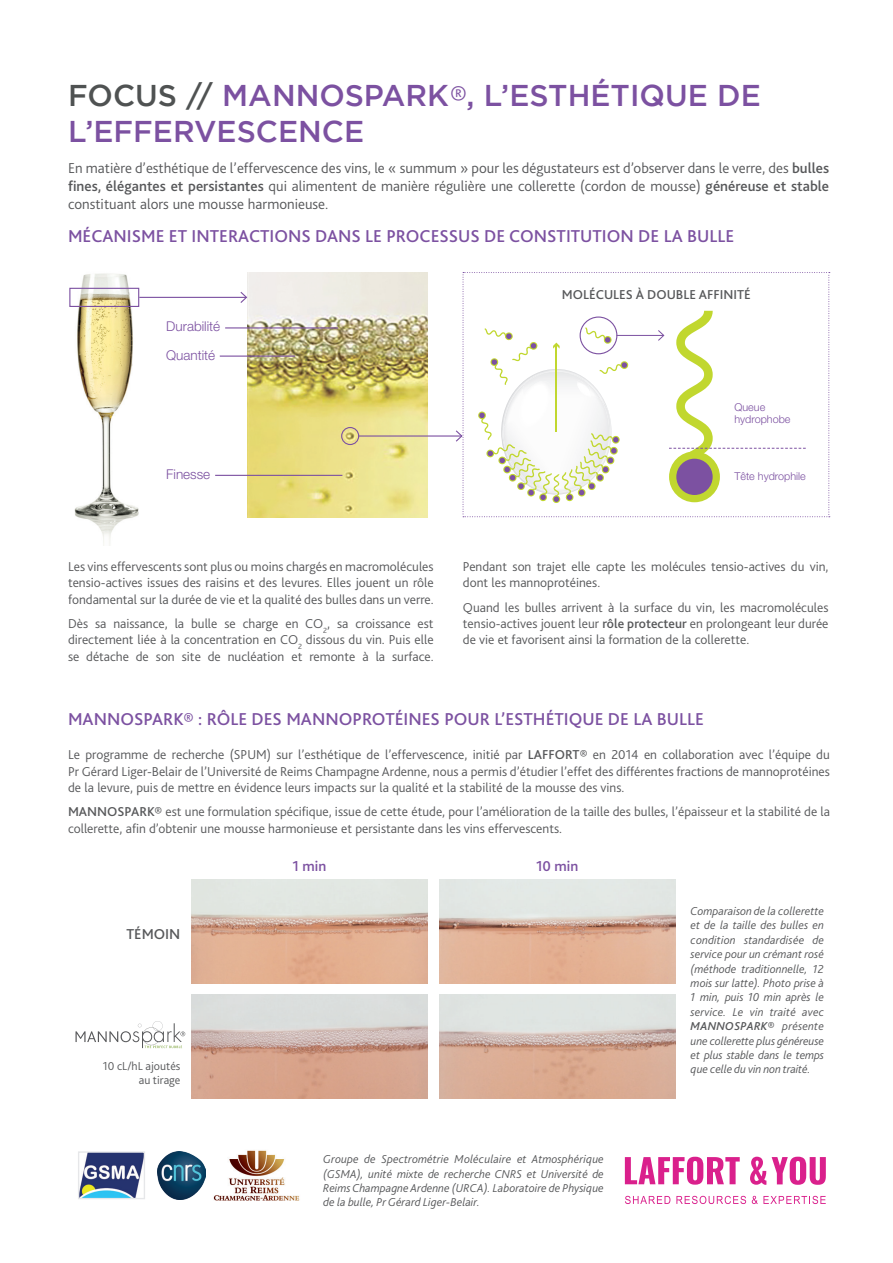
<style>
.page{position:relative;width:893px;height:1263px;background:#fff}
.page>*{position:absolute;margin:0;border:0;box-sizing:border-box;transform-origin:0 0}
.t1{font:500 30px/36px "Gotham";color:#7c51a1}
.t2{font:500 18px "Bliss 2";color:#7c51a1}
.t3{font:300 15px/18px "Bliss 2";color:#57585a;text-align:justify}
.t4{font:500 15px "Bliss 2";color:#7c51a1}
.Texte{font:500 15px "Bliss 2";color:#57585a}
.t5{font:300 13.5px/16.2px "Bliss 2";color:#57585a;text-align:justify}
.t6{font:300 13.5px "Helvetica Neue";color:#7c51a1}
.t7{font:500 13.5px "Bliss 2";color:#57585a}
.t8{font:italic 300 12px/14.4px "Bliss 2";color:#57585a;text-align:justify}
.Texte-2{font:300 12px "Bliss 2";color:#57585a}
.t9{font:300 10.8px "Helvetica Neue";color:#7c51a1}
.s1{color:#4f5252}
.s2{font-family:"Bliss 2";font-weight:300;font-style:italic}
.s3{font-weight:500}
</style>
<div class="page">
<svg style="left:625px;top:1157px;width:115px;height:28px"></svg>
<svg style="left:750px;top:1157px;width:16px;height:28px"></svg>
<svg style="left:772px;top:1157px;width:54px;height:28px"></svg>
<svg style="left:625px;top:1196px;width:45px;height:8px"></svg>
<svg style="left:676px;top:1196px;width:70px;height:8px"></svg>
<svg style="left:752px;top:1196px;width:74px;height:8px"></svg>
<img style="left:247px;top:272px;width:180px;height:245px">
<hr style="left:215px;top:475px;width:127px;height:1px;background:#7c51a1">
<hr style="left:220px;top:356px;width:75px;height:1px;background:#7c51a1">
<hr style="left:225px;top:327px;width:113px;height:1px;background:#7c51a1">
<div style="left:341px;top:427px;width:18px;height:18px;border:1px solid #7c51a1;border-radius:50%"></div>
<img style="left:213px;top:1150px;width:87px;height:51px">
<img style="left:80px;top:1153px;width:63px;height:44px">
<div style="left:78px;top:1151px;width:67px;height:48px;border:1px solid #e6e7e9"></div>
<img style="left:157px;top:1151px;width:49px;height:48px">
<img style="left:69px;top:273px;width:71px;height:272px">
<svg style="left:76px;top:1021px;width:109px;height:27px"></svg>
<img style="left:191px;top:879px;width:236px;height:104px">
<img style="left:439px;top:879px;width:236px;height:104px">
<img style="left:191px;top:995px;width:236px;height:103px">
<img style="left:439px;top:995px;width:236px;height:103px">
<hr style="left:139px;top:297px;width:107px;height:1px;background:#7c51a1">
<svg style="left:239px;top:291px;width:9px;height:13px"></svg>
<div style="left:69px;top:288px;width:70px;height:19px;border:1px solid #7c51a1"></div>
<hr style="left:358px;top:435px;width:104px;height:2px;background:#7c51a1">
<svg style="left:455px;top:272px;width:375px;height:245px"></svg>
<div style="left:580px;top:316px;width:37px;height:38px;border:1px solid #7c51a1;border-radius:50%"></div>
<p class="t1" style="left:68px;top:77px;width:694px"><span class="s1">FOCUS //</span> MANNOSPARK<span class="s2">®</span>, L’ESTHÉTIQUE DE<br>L’EFFERVESCENCE</p>
<p class="t3" style="left:68px;top:158px;width:763px">En matière d’esthétique de l’effervescence des vins, le « summum » pour les dégustateurs est d’observer dans le verre, des <span class="s3">bulles fines, élégantes et persistantes</span> qui alimentent de manière régulière une collerette (cordon de mousse) <span class="s3">généreuse et stable </span>constituant alors une mousse harmonieuse.</p>
<p class="t2" style="left:68px;top:225px;width:668px">MÉCANISME ET INTERACTIONS DANS LE PROCESSUS DE CONSTITUTION DE LA BULLE</p>
<p class="t6" style="left:166px;top:317px;width:56px">Durabilité</p>
<p class="t6" style="left:166px;top:347px;width:51px">Quantité</p>
<p class="t6" style="left:166px;top:466px;width:45px">Finesse</p>
<p class="t7" style="left:562px;top:286px;width:190px">MOLÉCULES À DOUBLE AFFINITÉ</p>
<p class="t9" style="left:734px;top:400px;width:32px">Queue</p>
<p class="t9" style="left:734px;top:413px;width:58px">hydrophobe</p>
<p class="t9" style="left:734px;top:470px;width:73px">Tête hydrophile</p>
<p class="t5" style="left:68px;top:558px;width:367px">Les vins effervescents sont plus ou moins chargés en macromolécules tensio-actives issues des raisins et des levures. Elles jouent un rôle fondamental sur la durée de vie et la qualité des bulles dans un verre.</p>
<p class="t5" style="left:68px;top:615px;width:367px">Dès sa naissance, la bulle se charge en CO<sub>2</sub>, sa croissance est directement liée à la concentration en CO<sub>2</sub> dissous du vin. Puis elle se détache de son site de nucléation et remonte à la surface.</p>
<p class="t5" style="left:463px;top:558px;width:367px">Pendant son trajet elle capte les molécules tensio-actives du vin, dont les mannoprotéines.</p>
<p class="t5" style="left:463px;top:599px;width:367px">Quand les bulles arrivent à la surface du vin, les macromolécules tensio-actives jouent leur <span class="s3">rôle protecteur</span> en prolongeant leur durée de vie et favorisent ainsi la formation de la collerette.</p>
<p class="t2" style="left:68px;top:708px;width:637px">MANNOSPARK® : RÔLE DES MANNOPROTÉINES POUR L’ESTHÉTIQUE DE LA BULLE</p>
<p class="t5" style="left:68px;top:746px;width:763px">Le programme de recherche (SPUM) sur l’esthétique de l’effervescence, initié par <span class="s3">LAFFORT®</span> en 2014 en collaboration avec l’équipe du Pr Gérard Liger-Belair de l’Université de Reims Champagne Ardenne, nous a permis d’étudier l’effet des différentes fractions de mannoprotéines de la levure, puis de mettre en évidence leurs impacts sur la qualité et la stabilité de la mousse des vins.</p>
<p class="t5" style="left:68px;top:803px;width:763px"><span class="s3">MANNOSPARK®</span> est une formulation spécifique, issue de cette étude, pour l’amélioration de la taille des bulles, l’épaisseur et la stabilité de la collerette, afin d’obtenir une mousse harmonieuse et persistante dans les vins effervescents.</p>
<p class="t4" style="left:292px;top:856px;width:35px">1 min</p>
<p class="t4" style="left:536px;top:856px;width:44px">10 min</p>
<p class="t8" style="left:691px;top:903px;width:135px">Comparaison de la collerette et de la taille des bulles en condition standardisée de service pour un crémant rosé (méthode traditionnelle, 12 mois sur latte). Photo prise à 1 min, puis 10 min après le service. Le vin traité avec <span class="s3">MANNOSPARK®</span> présente une collerette plus généreuse et plus stable dans le temps que celle du vin non traité.</p>
<p class="Texte" style="left:126px;top:925px;width:55px">TÉMOIN</p>
<p class="Texte-2" style="left:103px;top:1058px;width:79px">10 cL/hL ajoutés</p>
<p class="Texte-2" style="left:139px;top:1073px;width:43px">au tirage</p>
<p class="t8" style="left:323px;top:1151px;width:282px">Groupe de Spectrométrie Moléculaire et Atmosphérique (GSMA), unité mixte de recherche CNRS et Université de Reims Champagne Ardenne (URCA). Laboratoire de Physique de la bulle, Pr Gérard Liger-Belair.</p>
</div>
